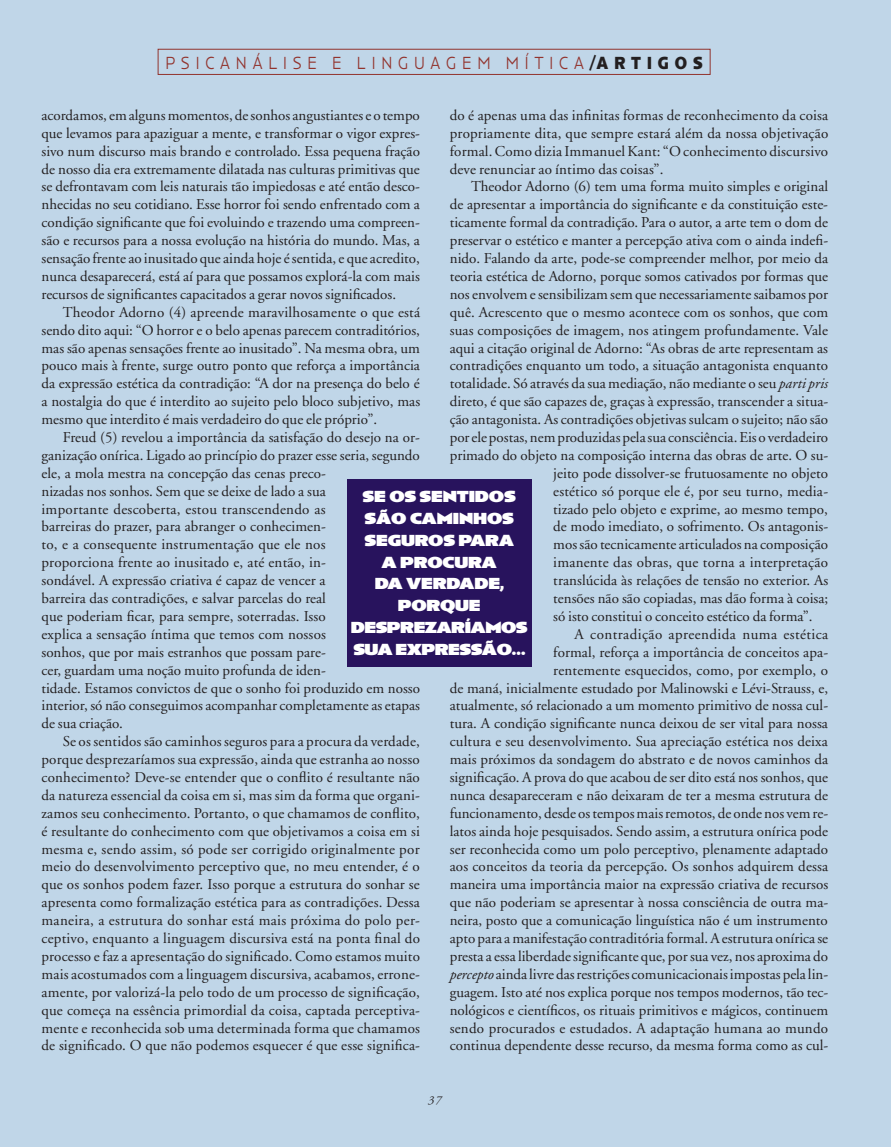
<style>
.page{position:relative;width:891px;height:1147px;background:#fff}
.page>*{position:absolute;margin:0;border:0;box-sizing:border-box;transform-origin:0 0}
.t1{font:300 18px "Anisette Petite";letter-spacing:.38em;color:#92342e;scale:.85 1}
.t2{font:900 16.5px/21.8px "Anisette Petite";letter-spacing:-.01em;color:#fff;text-align:center}
.t3{font:15px/17.9px "Adobe Garamond";color:#231f20;text-align:justify}
.t4{font:15px "Adobe Garamond";letter-spacing:.03em;color:#231f20}
.t5{font:italic 12px "Adobe Garamond";color:#231f20}
.s1{font-weight:700;color:#231f20}
.s2{font-style:italic}
</style>
<div class="page">
<div style="left:0;top:0;width:891px;height:1146px;background:#c0d6e8"></div>
<div style="left:158px;top:49px;width:552px;height:26px;border:1px solid #92342e"></div>
<div style="left:347px;top:479px;width:185px;height:187px;background:#28135d"></div>
<p class="t1" style="left:165px;top:52px;width:634px">PSICANÁLISE E LINGUAGEM MÍTICA<span class="s1">/ARTIGOS</span></p>
<p class="t3" style="left:450px;top:107px;width:380px">do é apenas uma das infinitas formas de reconhecimento da coisa propriamente dita, que sempre estará além da nossa objetivação formal. Como dizia Immanuel Kant: “O conhecimento discursivo deve renunciar ao íntimo das coisas”.</p>
<p class="t3" style="left:471px;top:178px;width:359px">Theodor Adorno (6) tem uma forma muito simples e original</p>
<p class="t3" style="left:450px;top:196px;width:380px">de apresentar a importância do significante e da constituição este-</p>
<p class="t3" style="left:450px;top:214px;width:380px">ticamente formal da contradição. Para o autor, a arte tem o dom de</p>
<p class="t3" style="left:450px;top:232px;width:380px">preservar o estético e manter a percepção ativa com o ainda indefi-</p>
<p class="t3" style="left:450px;top:250px;width:380px">nido. Falando da arte, pode-se compreender melhor, por meio da</p>
<p class="t3" style="left:450px;top:267px;width:380px">teoria estética de Adorno, porque somos cativados por formas que</p>
<p class="t3" style="left:450px;top:285px;width:380px">nos envolvem e sensibilizam sem que necessariamente saibamos por</p>
<p class="t3" style="left:450px;top:303px;width:380px">quê. Acrescento que o mesmo acontece com os sonhos, que com</p>
<p class="t3" style="left:450px;top:321px;width:380px">suas composições de imagem, nos atingem profundamente. Vale</p>
<p class="t3" style="left:450px;top:339px;width:380px">aqui a citação original de Adorno: “As obras de arte representam as</p>
<p class="t3" style="left:450px;top:357px;width:380px">contradições enquanto um todo, a situação antagonista enquanto</p>
<p class="t3" style="left:450px;top:375px;width:380px">totalidade. Só através da sua mediação, não mediante o seu <span class="s2">parti pris</span></p>
<p class="t3" style="left:450px;top:393px;width:380px">direto, é que são capazes de, graças à expressão, transcender a situa-</p>
<p class="t3" style="left:450px;top:410px;width:380px">ção antagonista. As contradições objetivas sulcam o sujeito; não são</p>
<p class="t3" style="left:450px;top:428px;width:380px">por ele postas, nem produzidas pela sua consciência. Eis o verdadeiro</p>
<p class="t3" style="left:450px;top:446px;width:380px">primado do objeto na composição interna das obras de arte. O su-</p>
<p class="t3" style="left:553px;top:464px;width:276px">jeito pode dissolver-se frutuosamente no objeto</p>
<p class="t3" style="left:553px;top:482px;width:276px">estético só porque ele é, por seu turno, media-</p>
<p class="t3" style="left:553px;top:500px;width:276px">tizado pelo objeto e exprime, ao mesmo tempo,</p>
<p class="t3" style="left:553px;top:518px;width:276px">de modo imediato, o sofrimento. Os antagonis-</p>
<p class="t3" style="left:553px;top:536px;width:276px">mos são tecnicamente articulados na composição</p>
<p class="t3" style="left:553px;top:554px;width:276px">imanente das obras, que torna a interpretação</p>
<p class="t3" style="left:553px;top:571px;width:277px">translúcida às relações de tensão no exterior. As</p>
<p class="t3" style="left:553px;top:589px;width:276px">tensões não são copiadas, mas dão forma à coisa;</p>
<p class="t3" style="left:553px;top:607px;width:261px">só isto constitui o conceito estético da forma”.</p>
<p class="t4" style="left:575px;top:626px;width:255px">A contradição apreendida numa estética</p>
<p class="t3" style="left:553px;top:643px;width:276px">formal, reforça a importância de conceitos apa-</p>
<p class="t3" style="left:553px;top:661px;width:276px">rentemente esquecidos, como, por exemplo, o</p>
<p class="t3" style="left:450px;top:679px;width:380px">de maná, inicialmente estudado por Malinowski e Lévi-Strauss, e,</p>
<p class="t3" style="left:450px;top:697px;width:380px">atualmente, só relacionado a um momento primitivo de nossa cul-</p>
<p class="t3" style="left:450px;top:714px;width:380px">tura. A condição significante nunca deixou de ser vital para nossa</p>
<p class="t3" style="left:450px;top:732px;width:380px">cultura e seu desenvolvimento. Sua apreciação estética nos deixa</p>
<p class="t3" style="left:450px;top:750px;width:380px">mais próximos da sondagem do abstrato e de novos caminhos da</p>
<p class="t3" style="left:450px;top:768px;width:380px">significação. A prova do que acabou de ser dito está nos sonhos, que</p>
<p class="t3" style="left:450px;top:786px;width:380px">nunca desapareceram e não deixaram de ter a mesma estrutura de</p>
<p class="t3" style="left:450px;top:804px;width:380px">funcionamento, desde os tempos mais remotos, de onde nos vem re-</p>
<p class="t3" style="left:450px;top:822px;width:380px">latos ainda hoje pesquisados. Sendo assim, a estrutura onírica pode</p>
<p class="t3" style="left:450px;top:840px;width:380px">ser reconhecida como um polo perceptivo, plenamente adaptado</p>
<p class="t3" style="left:450px;top:857px;width:380px">aos conceitos da teoria da percepção. Os sonhos adquirem dessa</p>
<p class="t3" style="left:450px;top:875px;width:380px">maneira uma importância maior na expressão criativa de recursos</p>
<p class="t3" style="left:450px;top:893px;width:380px">que não poderiam se apresentar à nossa consciência de outra ma-</p>
<p class="t3" style="left:450px;top:911px;width:380px">neira, posto que a comunicação linguística não é um instrumento</p>
<p class="t3" style="left:450px;top:929px;width:380px">apto para a manifestação contraditória formal. A estrutura onírica se</p>
<p class="t3" style="left:450px;top:947px;width:380px">presta a essa liberdade significante que, por sua vez, nos aproxima do</p>
<p class="t3" style="left:450px;top:965px;width:380px"><span class="s2">percepto</span> ainda livre das restrições comunicacionais impostas pela lin-</p>
<p class="t3" style="left:450px;top:983px;width:380px">guagem. Isto até nos explica porque nos tempos modernos, tão tec-</p>
<p class="t3" style="left:450px;top:1001px;width:380px">nológicos e científicos, os rituais primitivos e mágicos, continuem</p>
<p class="t3" style="left:450px;top:1018px;width:380px">sendo procurados e estudados. A adaptação humana ao mundo</p>
<p class="t3" style="left:450px;top:1036px;width:380px">continua dependente desse recurso, da mesma forma como as cul-</p>
<p class="t3" style="left:42px;top:107px;width:380px">acordamos, em alguns momentos, de sonhos angustiantes e o tempo que levamos para apaziguar a mente, e transformar o vigor expres&shy;sivo num discurso mais brando e controlado. Essa pequena fração de nosso dia era extremamente dilatada nas culturas primitivas que se defrontavam com leis naturais tão impiedosas e até então desco&shy;nhecidas no seu cotidiano. Esse horror foi sendo enfrentado com a condição significante que foi evoluindo e trazendo uma compreen&shy;são e recursos para a nossa evolução na história do mundo. Mas, a sensação frente ao inusitado que ainda hoje é sentida, e que acredito, nunca desaparecerá, está aí para que possamos explorá-la com mais recursos de significantes capacitados a gerar novos significados.</p>
<p class="t3" style="left:42px;top:303px;width:380px;text-indent:21px">Theodor Adorno (4) apreende maravilhosamente o que está sendo dito aqui: “O horror e o belo apenas parecem contraditórios, mas são apenas sensações frente ao inusitado”. Na mesma obra, um pouco mais à frente, surge outro ponto que reforça a importância da expressão estética da contradição: “A dor na presença do belo é a nostalgia do que é interdito ao sujeito pelo bloco subjetivo, mas mesmo que interdito é mais verdadeiro do que ele próprio”.</p>
<p class="t3" style="left:42px;top:428px;width:380px;text-align:left;text-indent:21px">Freud (5) revelou a importância da satisfação do desejo na or&shy;ganização onírica. Ligado ao princípio do prazer esse seria, segundo ele, a mola mestra na concepção das cenas preco-<br>nizadas nos sonhos. Sem que se deixe de lado a sua<br>importante descoberta, estou transcendendo as<br>barreiras do prazer, para abranger o conhecimen-<br>to, e a consequente instrumentação que ele nos<br>proporciona frente ao inusitado e, até então, in-<br>sondável. A expressão criativa é capaz de vencer a<br>barreira das contradições, e salvar parcelas do real<br>que poderiam ficar, para sempre, soterradas. Isso<br>explica a sensação íntima que temos com nossos<br>sonhos, que por mais estranhos que possam pare-<br>cer, guardam uma noção muito profunda de iden-<br>tidade. Estamos convictos de que o sonho foi produzido em nosso interior, só não conseguimos acompanhar completamente as etapas de sua criação.</p>
<p class="t3" style="left:42px;top:732px;width:380px;text-indent:21px">Se os sentidos são caminhos seguros para a procura da verdade, porque desprezaríamos sua expressão, ainda que estranha ao nosso conhecimento? Deve-se entender que o conflito é resultante não da natureza essencial da coisa em si, mas sim da forma que organi&shy;zamos seu conhecimento. Portanto, o que chamamos de conflito, é resultante do conhecimento com que objetivamos a coisa em si mesma e, sendo assim, só pode ser corrigido originalmente por meio do desenvolvimento perceptivo que, no meu entender, é o que os sonhos podem fazer. Isso porque a estrutura do sonhar se apresenta como formalização estética para as contradições. Dessa maneira, a estrutura do sonhar está mais próxima do polo per&shy;ceptivo, enquanto a linguagem discursiva está na ponta final do processo e faz a apresentação do significado. Como estamos muito mais acostumados com a linguagem discursiva, acabamos, errone&shy;amente, por valorizá-la pelo todo de um processo de significação, que começa na essência primordial da coisa, captada perceptiva&shy;mente e reconhecida sob uma determinada forma que chamamos de significado. O que não podemos esquecer é que esse significa-</p>
<p class="t2" style="left:351px;top:485px;width:178px">SE OS SENTIDOS<br>SÃO CAMINHOS<br>SEGUROS PARA<br>A PROCURA<br>DA VERDADE,<br>PORQUE<br>DESPREZARÍAMOS<br>SUA EXPRESSÃO...</p>
<p class="t5" style="left:428px;top:1093px;width:15px">37</p>
</div>
